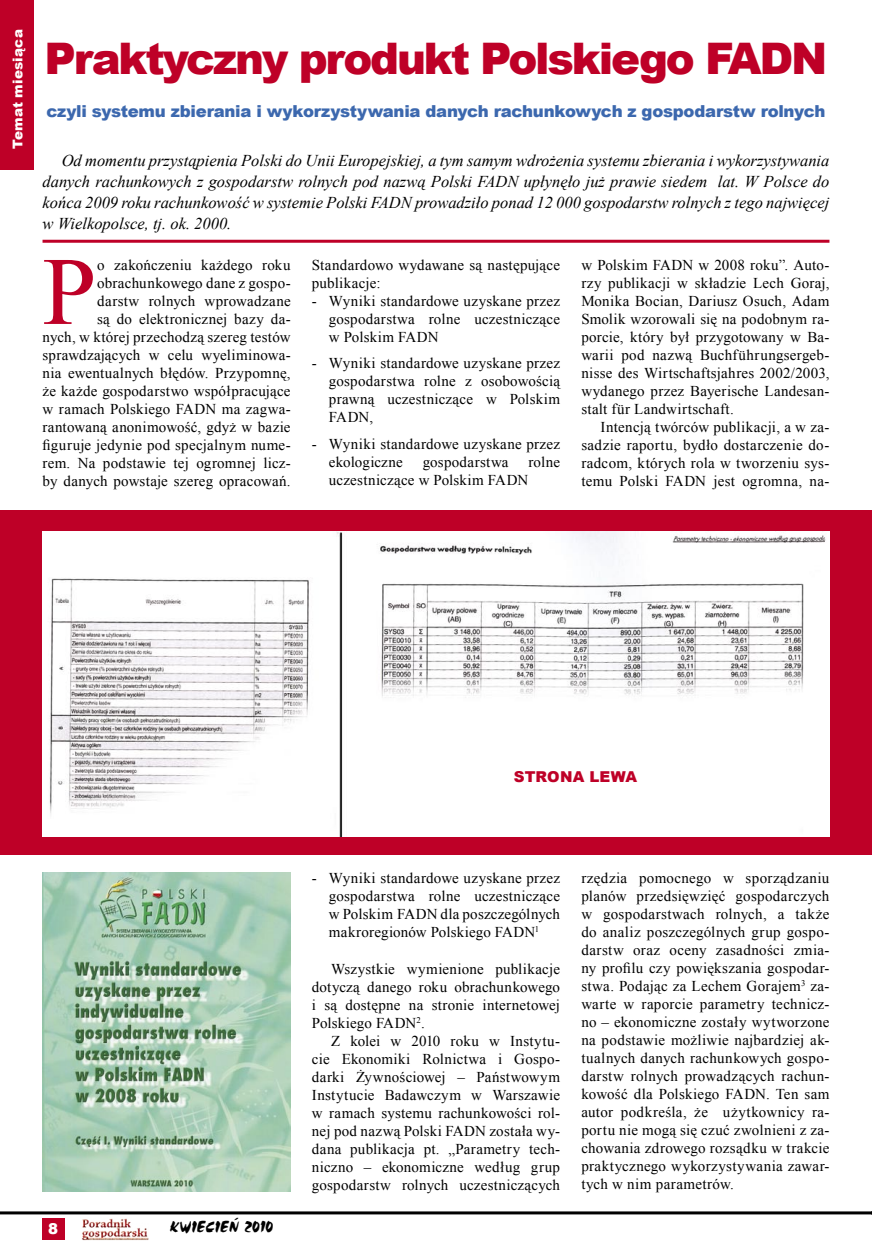
<style>
.page{position:relative;width:872px;height:1255px;background:#fff}
.page>*{position:absolute;margin:0;border:0;box-sizing:border-box;transform-origin:0 0}
.tekst{font:96.6px "Times New Roman";color:#be0027}
.Tytuł{font:900 43.5px "Arial";letter-spacing:-.05em;color:#be0027}
.t1{font:18px "Chalk";letter-spacing:-.005em;color:#000}
.lid{font:italic 16.5px/21px "Times New Roman";color:#000;text-align:justify}
.śródtytuł{font:900 16.5px "Arial";letter-spacing:-.015em;color:#3c68ae}
.tekst-2{font:15px/18px "Times New Roman";letter-spacing:.015em;color:#000;text-align:justify}
.śródtytuł-2{font:900 15px "Arial";letter-spacing:.005em;color:#be0027}
.t2{font:900 15px "Arial";color:#fff}
.t3{font:900 13.5px "Arial";letter-spacing:.015em;color:#fff}
</style>
<div class="page">
<div style="left:42px;top:1217px;width:22px;height:22px;background:#be0027"></div>
<div style="left:0;top:0;width:34px;height:170px;background:#be0027"></div>
<hr style="left:0;top:1211px;width:872px;height:3px;background:#000">
<img style="left:82px;top:1218px;width:67px;height:22px">
<div style="left:0;top:510px;width:872px;height:345px;background:#be0027"></div>
<hr style="left:43px;top:240px;width:786px;height:3px;background:#be0027">
<img style="left:43px;top:531px;width:786px;height:305px">
<img style="left:43px;top:872px;width:247px;height:319px">
<p class="t3" style="left:8px;top:149px;width:121px;rotate:-90deg">Temat miesiąca</p>
<p class="Tytuł" style="left:45px;top:27px;width:784px">Praktyczny produkt Polskiego FADN</p>
<p class="śródtytuł" style="left:46px;top:100px;width:780px">czyli systemu zbierania i wykorzystywania danych rachunkowych z gospodarstw rolnych</p>
<p class="lid" style="left:43px;top:150px;width:788px;text-indent:19px">Od momentu przystąpienia Polski do Unii Europejskiej, a tym samym wdrożenia systemu zbierania i wykorzystywania danych rachunkowych z gospodarstw rolnych pod nazwą Polski FADN upłynęło już prawie siedem lat. W Polsce do końca 2009 roku rachunkowość w systemie Polski FADN prowadziło ponad 12 000 gospodarstw rolnych z tego najwięcej w Wielkopolsce, tj. ok. 2000.</p>
<p class="tekst-2" style="left:312px;top:256px;width:249px">Standardowo wydawane są następujące publikacje:</p>
<p class="tekst-2" style="left:329px;top:292px;width:233px;text-indent:-17px">- Wyniki standardowe uzyskane przez gospodarstwa rolne uczestniczące w Polskim FADN</p>
<p class="tekst-2" style="left:329px;top:354px;width:233px;text-indent:-17px">- Wyniki standardowe uzyskane przez gospodarstwa rolne z osobowością prawną uczestniczące w Polskim FADN,</p>
<p class="tekst-2" style="left:329px;top:435px;width:233px;text-indent:-17px">- Wyniki standardowe uzyskane przez ekologiczne</p>
<p class="tekst" style="left:43px;top:226px;width:55px">P</p>
<p class="tekst-2" style="left:43px;top:256px;width:250px;text-align:right">o zakończeniu każdego roku obrachunkowego dane z gospo-<br>darstw rolnych wprowadzane<br>są do elektronicznej bazy da-<br>nych, w której przechodzą szereg testów sprawdzających w celu wyeliminowa&shy;nia ewentualnych błędów. Przypomnę, że każde gospodarstwo współpracujące w ramach Polskiego FADN ma zagwa&shy;rantowaną anonimowość, gdyż w bazie figuruje jedynie pod specjalnym nume&shy;rem. Na podstawie tej ogromnej licz&shy;by danych powstaje szereg opracowań.</p>
<p class="tekst-2" style="left:581px;top:256px;width:250px">w Polskim FADN w 2008 roku”. Auto&shy;rzy publikacji w składzie Lech Goraj, Monika Bocian, Dariusz Osuch, Adam Smolik wzorowali się na podobnym ra&shy;porcie, który był przygotowany w Ba&shy;warii pod nazwą Buchführungsergeb&shy;nisse des Wirtschaftsjahres 2002/2003, wydanego przez Bayerische Landesan&shy;stalt für Landwirtschaft.</p>
<p class="tekst-2" style="left:581px;top:418px;width:250px;text-indent:19px">Intencją twórców publikacji, a w za&shy;sadzie raportu, bydło dostarczenie do&shy;radcom, których rola w tworzeniu sys&shy;temu Polski FADN jest ogromna, na-</p>
<p class="tekst-2" style="left:423px;top:453px;width:87px">gospodarstwa</p>
<p class="tekst-2" style="left:528px;top:453px;width:33px">rolne</p>
<p class="tekst-2" style="left:329px;top:471px;width:201px">uczestniczące w Polskim FADN</p>
<p class="t2" style="left:48px;top:1217px;width:12px">8</p>
<p class="t1" style="left:170px;top:1217px;width:105px">KWIECIEŃ 2010</p>
<p class="śródtytuł-2" style="left:514px;top:765px;width:125px">STRONA LEWA</p>
<p class="tekst-2" style="left:329px;top:868px;width:233px;text-indent:-17px">- Wyniki standardowe uzyskane przez gospodarstwa rolne uczestniczące w Polskim FADN dla poszczególnych makroregionów Polskiego FADN<sup>1</sup></p>
<p class="tekst-2" style="left:312px;top:959px;width:250px;text-indent:19px">Wszystkie wymienione publikacje dotyczą danego roku obrachunkowego i są dostępne na stronie internetowej Polskiego FADN<sup>2</sup>.</p>
<p class="tekst-2" style="left:312px;top:1031px;width:250px;text-indent:19px">Z kolei w 2010 roku w Instytu&shy;cie Ekonomiki Rolnictwa i Gospo&shy;darki Żywnościowej – Państwowym Instytucie Badawczym w Warszawie w ramach systemu rachunkowości rol&shy;nej pod nazwą Polski FADN została wy&shy;dana publikacja pt. „Parametry tech&shy;niczno – ekonomiczne według grup gospodarstw rolnych uczestniczących</p>
<p class="tekst-2" style="left:581px;top:868px;width:250px">rzędzia pomocnego w sporządzaniu planów przedsięwzięć gospodarczych w gospodarstwach rolnych, a także do analiz poszczególnych grup gospo&shy;darstw oraz oceny zasadności zmia&shy;ny profilu czy powiększania gospodar&shy;stwa. Podając za Lechem Gorajem<sup>3</sup> za&shy;warte w raporcie parametry technicz&shy;no – ekonomiczne zostały wytworzone na podstawie możliwie najbardziej ak&shy;tualnych danych rachunkowych gospo&shy;darstw rolnych prowadzących rachun&shy;kowość dla Polskiego FADN. Ten sam autor podkreśla, że użytkownicy ra&shy;portu nie mogą się czuć zwolnieni z za&shy;chowania zdrowego rozsądku w trakcie praktycznego wykorzystywania zawar&shy;tych w nim parametrów.</p>
</div>
